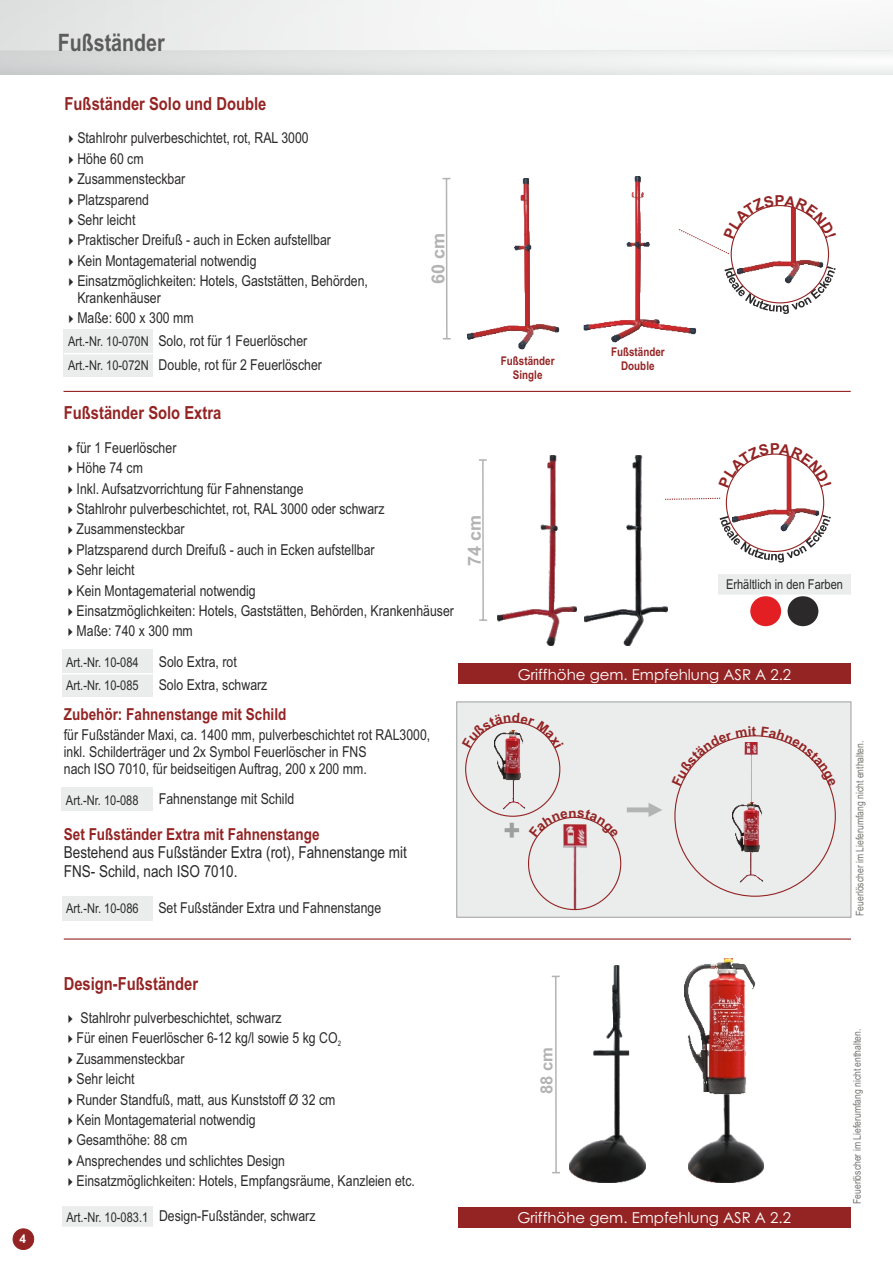
<style>
.page{position:relative;width:893px;height:1263px;background:#fff}
.page>*{position:absolute;margin:0;border:0;box-sizing:border-box;transform-origin:0 0}
.t1{font:28.95px "Bauhaus 93";color:#9e9e9e}
.t2{font:700 24px "Arial Narrow";color:#5c5c5c}
.t3{font:700 18px "Arial Narrow";color:#942424}
.t4{font:700 18px "Arial";color:#b3b3b3}
.t5{font:700 16.65px "Arial";color:#b3b3b3}
.t6{font:16.5px/18.8px "Arial Narrow";color:#2b2929}
.t7{font:700 16.5px "Arial Narrow";color:#942424}
.t8{font:15px/17px "Arial Narrow";color:#2b2929}
.t9{font:15px "Century Gothic";color:#fff}
.t10{font:13.5px/23.4px "Arial Narrow";color:#2b2929}
.t11{font:700 12px/13.6px "Arial Narrow";color:#942424;text-align:center}
.t12{font:700 12px "Arial";color:#fff}
.t13{font:10.5px "Arial Narrow";color:#737370}
</style>
<div class="page">
<div style="left:0;top:51px;width:893px;height:24px;background:linear-gradient(to right,#d1d4d4,#f9f9f9)"></div>
<div style="left:0;top:0;width:893px;height:51px;background:linear-gradient(to right,#e5e6e6,#fdfdfd)"></div>
<img style="left:688px;top:983px;width:76px;height:199px">
<img style="left:570px;top:965px;width:76px;height:217px">
<img style="left:685px;top:959px;width:70px;height:135px">
<img style="left:498px;top:455px;width:78px;height:190px">
<img style="left:584px;top:455px;width:83px;height:190px">
<hr style="left:64px;top:938px;width:787px;height:2px;background:#942424">
<div style="left:62px;top:650px;width:91px;height:24px;background:#ebeded"></div>
<div style="left:62px;top:674px;width:91px;height:22px;background:#ebeded"></div>
<hr style="left:62px;top:673px;width:91px;height:1px;background:#fff">
<div style="left:788px;top:596px;width:30px;height:30px;background:#2b2929;border-radius:50%"></div>
<div style="left:750px;top:596px;width:31px;height:30px;background:#e31f24;border-radius:50%"></div>
<div style="left:718px;top:574px;width:133px;height:21px;background:#ebeded"></div>
<div style="left:62px;top:1206px;width:91px;height:21px;background:#ebeded"></div>
<img style="left:583px;top:177px;width:113px;height:166px">
<img style="left:468px;top:179px;width:92px;height:170px">
<div style="left:64px;top:330px;width:89px;height:24px;background:#ebeded"></div>
<div style="left:64px;top:354px;width:89px;height:22px;background:#ebeded"></div>
<hr style="left:64px;top:353px;width:89px;height:1px;background:#fff">
<svg style="left:724px;top:266px;width:112px;height:48px"></svg>
<img style="left:738px;top:255px;width:86px;height:28px">
<svg style="left:720px;top:515px;width:111px;height:48px"></svg>
<img style="left:733px;top:488px;width:86px;height:44px">
<svg style="left:663px;top:497px;width:58px;height:3px"></svg>
<div style="left:456px;top:701px;width:395px;height:216px;background:#ebeded"></div>
<img style="left:503px;top:749px;width:23px;height:60px">
<img style="left:495px;top:749px;width:29px;height:31px">
<img style="left:564px;top:838px;width:22px;height:70px">
<img style="left:741px;top:787px;width:23px;height:95px">
<img style="left:732px;top:802px;width:30px;height:51px">
<svg style="left:627px;top:803px;width:35px;height:14px"></svg>
<div style="left:62px;top:788px;width:91px;height:24px;background:#ebeded"></div>
<hr style="left:62px;top:811px;width:91px;height:1px;background:#fff">
<div style="left:62px;top:896px;width:91px;height:24px;background:#ebeded"></div>
<hr style="left:64px;top:391px;width:787px;height:1px;background:#942424">
<svg style="left:443px;top:178px;width:8px;height:161px"></svg>
<svg style="left:479px;top:459px;width:8px;height:162px"></svg>
<svg style="left:552px;top:976px;width:8px;height:197px"></svg>
<div style="left:458px;top:664px;width:393px;height:20px;background:#942424"></div>
<div style="left:458px;top:1207px;width:393px;height:20px;background:#942424"></div>
<div style="left:13px;top:1229px;width:21px;height:21px;background:#942424;border:1px solid #942424;border-radius:50%"></div>
<svg style="left:677px;top:195px;width:153px;height:60px"></svg>
<svg style="left:728px;top:453px;width:94px;height:35px"></svg>
<svg style="left:462px;top:712px;width:102px;height:37px;background:#e2dada"></svg>
<svg style="left:529px;top:809px;width:90px;height:29px;background:#e1d1d2"></svg>
<div style="left:672px;top:726px;width:164px;height:61px;background:#ebeded"></div>
<p class="t12" style="left:18px;top:1236px;width:9px">24</p>
<h2 class="t2" style="left:58px;top:34px;width:109px">Fußständer</h2>
<p class="t3" style="left:65px;top:97px;width:203px">Fußständer Solo und Double</p>
<p class="t8" style="left:65px;top:131px;width:246px">✔Stahlrohr pulverbeschichtet, rot, RAL 3000</p>
<p class="t8" style="left:65px;top:151px;width:81px">✔Höhe 60 cm</p>
<p class="t8" style="left:65px;top:172px;width:122px">✔Zusammensteckbar</p>
<p class="t8" style="left:65px;top:192px;width:86px">✔Platzsparend</p>
<p class="t8" style="left:65px;top:213px;width:72px">✔Sehr leicht</p>
<p class="t8" style="left:65px;top:233px;width:268px">✔Praktischer Dreifuß - auch in Ecken aufstellbar</p>
<p class="t8" style="left:65px;top:253px;width:193px">✔Kein Montagematerial notwendig</p>
<p class="t8" style="left:77px;top:274px;width:292px;text-indent:-13px">✔Einsatzmöglichkeiten: Hotels, Gaststätten, Behörden,<br>Krankenhäuser</p>
<p class="t8" style="left:65px;top:311px;width:130px">✔Maße: 600 x 300 mm</p>
<p class="t10" style="left:68px;top:331px;width:82px">Art.-Nr. 10-070N<br>Art.-Nr. 10-072N</p>
<p class="t8" style="left:158px;top:330px;width:165px;line-height:24px">Solo, rot für 1 Feuerlöscher<br>Double, rot für 2 Feuerlöscher</p>
<p class="t4" style="left:431px;top:284px;width:53px;rotate:-90deg">60 cm</p>
<p class="t3" style="left:64px;top:406px;width:159px">Fußständer Solo Extra</p>
<p class="t8" style="left:64px;top:440px;width:114px">✔für 1 Feuerlöscher</p>
<p class="t8" style="left:64px;top:461px;width:81px">✔Höhe 74 cm</p>
<p class="t8" style="left:64px;top:481px;width:241px">✔Inkl. Aufsatzvorrichtung für Fahnenstange</p>
<p class="t8" style="left:64px;top:502px;width:322px">✔Stahlrohr pulverbeschichtet, rot, RAL 3000 oder schwarz</p>
<p class="t8" style="left:64px;top:522px;width:122px">✔Zusammensteckbar</p>
<p class="t8" style="left:64px;top:542px;width:312px">✔Platzsparend durch Dreifuß - auch in Ecken aufstellbar</p>
<p class="t8" style="left:64px;top:563px;width:72px">✔Sehr leicht</p>
<p class="t8" style="left:64px;top:583px;width:193px">✔Kein Montagematerial notwendig</p>
<p class="t8" style="left:64px;top:603px;width:392px">✔Einsatzmöglichkeiten: Hotels, Gaststätten, Behörden, Krankenhäuser</p>
<p class="t8" style="left:64px;top:624px;width:130px">✔Maße: 740 x 300 mm</p>
<p class="t10" style="left:66px;top:651px;width:74px">Art.-Nr. 10-084<br>Art.-Nr. 10-085</p>
<p class="t8" style="left:159px;top:651px;width:110px;line-height:23.4px">Solo Extra, rot<br>Solo Extra, schwarz</p>
<p class="t7" style="left:64px;top:708px;width:224px">Zubehör: Fahnenstange mit Schild</p>
<p class="t8" style="left:64px;top:728px;width:368px">für Fußständer Maxi, ca. 1400 mm, pulverbeschichtet rot RAL3000, inkl. Schilderträger und 2x Symbol Feuerlöscher in FNS<br>nach ISO 7010, für beidseitigen Auftrag, 200 x 200 mm.</p>
<p class="t10" style="left:66px;top:789px;width:74px">Art.-Nr. 10-088</p>
<p class="t8" style="left:159px;top:792px;width:137px">Fahnenstange mit Schild</p>
<p class="t7" style="left:64px;top:828px;width:257px">Set Fußständer Extra mit Fahnenstange</p>
<p class="t6" style="left:64px;top:845px;width:344px">Bestehend aus Fußständer Extra (rot), Fahnenstange mit<br>FNS- Schild, nach ISO 7010.</p>
<p class="t10" style="left:66px;top:898px;width:74px">Art.-Nr. 10-086</p>
<p class="t8" style="left:158px;top:900px;width:224px">Set Fußständer Extra und Fahnenstange</p>
<p class="t4" style="left:468px;top:566px;width:53px;rotate:-90deg">74 cm</p>
<p class="t11" style="left:501px;top:355px;width:55px">Fußständer<br>Single</p>
<p class="t11" style="left:611px;top:346px;width:55px">Fußständer<br>Double</p>
<p class="t10" style="left:726px;top:574px;width:118px">Erhältlich in den Farben</p>
<p class="t9" style="left:518px;top:668px;width:275px">Griffhöhe gem. Empfehlung ASR A 2.2</p>
<h1 class="t1" style="left:501px;top:814px;width:23px">+</h1>
<p class="t13" style="left:856px;top:916px;width:177px;rotate:-90deg">Feuerlöscher im Lieferumfang nicht enthalten.</p>
<p class="t3" style="left:64px;top:976px;width:136px">Design-Fußständer</p>
<p class="t8" style="left:64px;top:1010px;width:219px">✔ Stahlrohr pulverbeschichtet, schwarz</p>
<p class="t8" style="left:64px;top:1031px;width:279px">✔Für einen Feuerlöscher 6-12 kg/l sowie 5 kg CO<sub>2</sub></p>
<p class="t8" style="left:64px;top:1051px;width:122px">✔Zusammensteckbar</p>
<p class="t8" style="left:64px;top:1072px;width:72px">✔Sehr leicht</p>
<p class="t8" style="left:64px;top:1092px;width:273px">✔Runder Standfuß, matt, aus Kunststoff Ø 32 cm</p>
<p class="t8" style="left:64px;top:1112px;width:193px">✔Kein Montagematerial notwendig</p>
<p class="t8" style="left:64px;top:1133px;width:125px">✔Gesamthöhe: 88 cm</p>
<p class="t8" style="left:64px;top:1153px;width:223px">✔Ansprechendes und schlichtes Design</p>
<p class="t8" style="left:64px;top:1174px;width:353px">✔Einsatzmöglichkeiten: Hotels, Empfangsräume, Kanzleien etc.</p>
<p class="t5" style="left:540px;top:1094px;width:49px;rotate:-90deg">88 cm</p>
<p class="t10" style="left:66px;top:1206px;width:83px">Art.-Nr. 10-083.1</p>
<p class="t8" style="left:159px;top:1208px;width:158px">Design-Fußständer, schwarz</p>
<p class="t9" style="left:517px;top:1211px;width:275px">Griffhöhe gem. Empfehlung ASR A 2.2</p>
<p class="t13" style="left:853px;top:1204px;width:177px;rotate:-90deg">Feuerlöscher im Lieferumfang nicht enthalten.</p>
</div>
